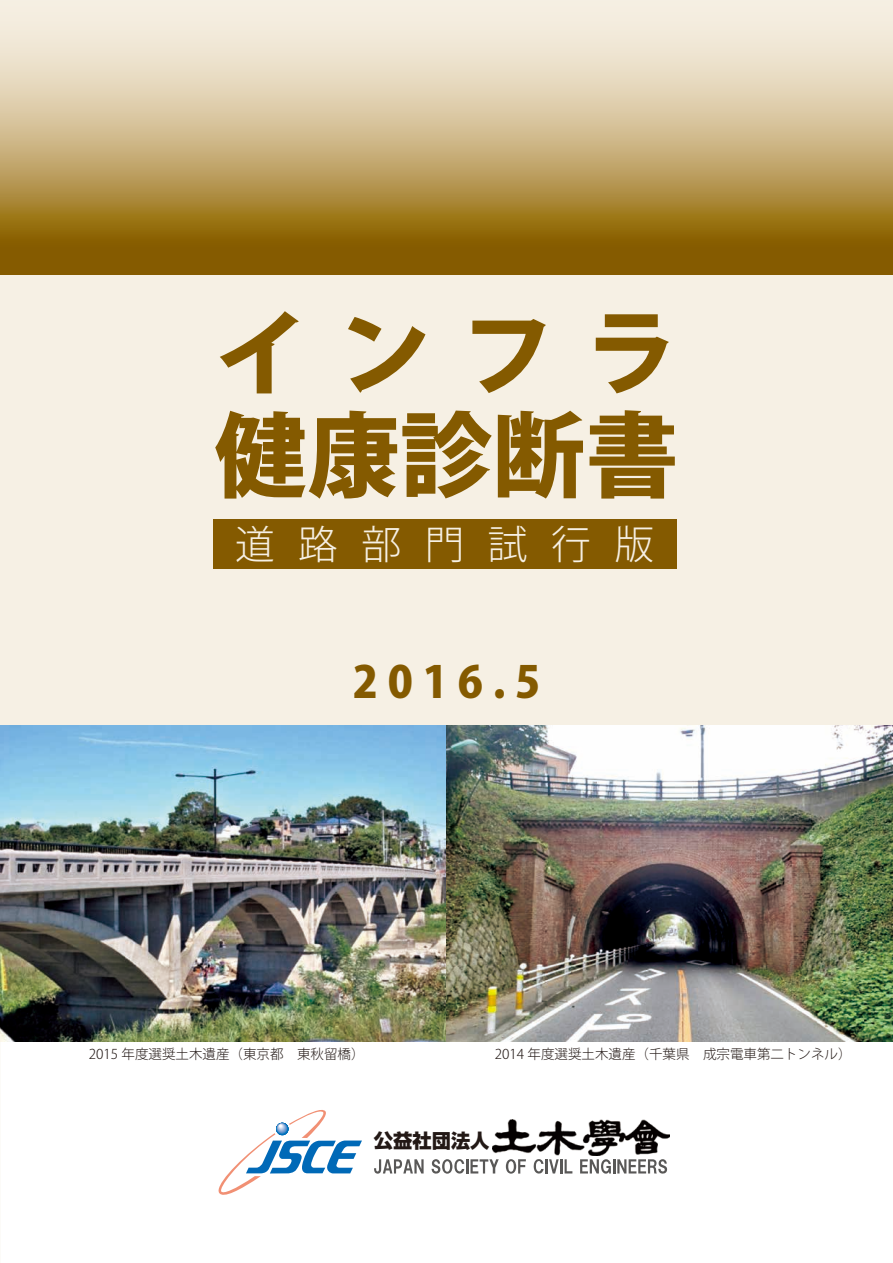
<style>
.page{position:relative;width:893px;height:1263px;background:#fff}
.page>*{position:absolute;margin:0;border:0;box-sizing:border-box;transform-origin:0 0}
.t1{font:800 92.4px/102px "Koz Go Pr 6 N";letter-spacing:.005em;color:#845a00}
.t2{font:800 43.5px "Koz Go Pr 6 N";color:#845a00}
.t3{font:300 39.6px "Koz Go Pr 6 N";letter-spacing:.595em;color:#f6f0e4}
.t4{font:800 19.35px "Shin Go";color:#231916}
.t5{font:300 13.5px "Koz Go Pr 6 N";color:#231916}
</style>
<div class="page">
<div style="left:0;top:0;width:893px;height:774px;background:#f6f0e4"></div>
<svg style="left:0;top:35px;width:893px;height:239px;background:#c0a66d"></svg>
<img style="left:0;top:725px;width:446px;height:317px">
<img style="left:446px;top:725px;width:447px;height:317px">
<div style="left:213px;top:520px;width:463px;height:49px;background:#845a00"></div>
<svg style="left:218px;top:1110px;width:144px;height:85px"></svg>
<img style="left:492px;top:1119px;width:178px;height:36px">
<svg style="left:374px;top:1159px;width:50px;height:15px"></svg>
<svg style="left:432px;top:1159px;width:67px;height:15px"></svg>
<svg style="left:506px;top:1159px;width:20px;height:15px"></svg>
<svg style="left:534px;top:1159px;width:38px;height:15px"></svg>
<svg style="left:580px;top:1159px;width:87px;height:15px"></svg>
<h1 class="t1" style="left:214px;top:305px;width:465px">インフラ健康診断書</h1>
<h3 class="t3" style="left:235px;top:523px;width:420px">道路部門試行版</h3>
<h2 class="t2" style="left:353px;top:657px;width:189px">2016.5</h2>
<p class="t5" style="left:89px;top:1046px;width:277px">2015 年度選奨土木遺産（東京都　東秋留橋）</p>
<p class="t5" style="left:495px;top:1046px;width:358px">2014 年度選奨土木遺産（千葉県　成宗電車第二トンネル）</p>
<h3 class="t4" style="left:374px;top:1128px;width:117px">公益社団法人</h3>
</div>
